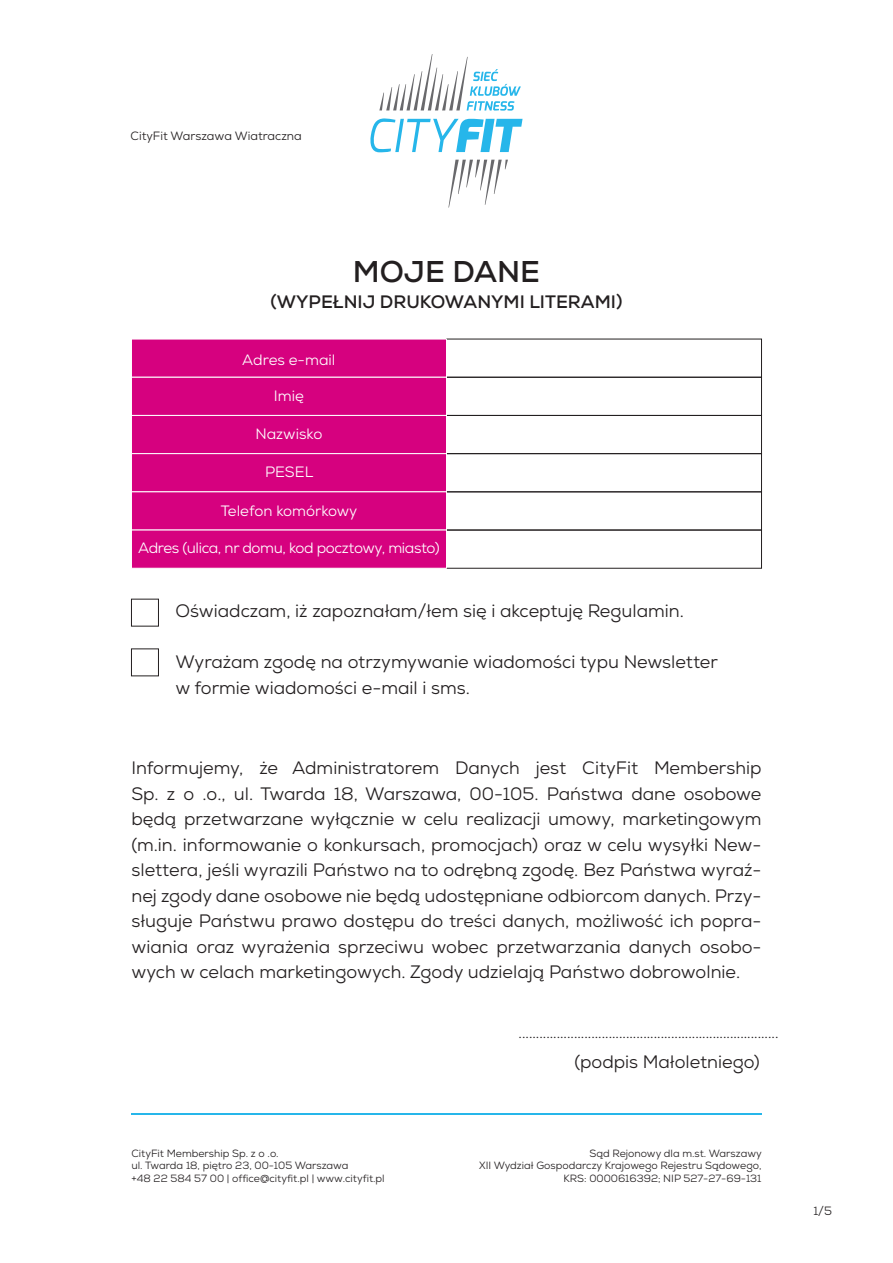
<style>
.page{position:relative;width:893px;height:1263px;background:#fff}
.page>*{position:absolute;margin:0;border:0;box-sizing:border-box;transform-origin:0 0}
.t1{font:700 30px "Nexa";color:#231f20}
.t2{font:18px/25.5px "Nexa";color:#231f20;text-align:justify}
.t3{font:700 18px "Nexa";color:#231f20}
.t4{font:15px "Nexa";color:#231f20}
.t5{font:15px "Nexa";letter-spacing:-.02em;color:#fff}
.t6{font:15px "Nexa";color:#fff}
.t7{font:12px "Nexa";color:#231f20}
.t8{font:10.5px/12.6px "Nexa";color:#231f20;text-align:right}
</style>
<div class="page">
<div style="left:131px;top:599px;width:28px;height:27px;border:1px solid #231f20"></div>
<div style="left:131px;top:649px;width:28px;height:27px;border:1px solid #231f20"></div>
<div style="left:446px;top:377px;width:316px;height:39px;border:1px solid #231f20"></div>
<div style="left:446px;top:415px;width:316px;height:39px;border:1px solid #231f20"></div>
<div style="left:446px;top:453px;width:316px;height:39px;border:1px solid #231f20"></div>
<div style="left:446px;top:530px;width:316px;height:38px;border:1px solid #231f20"></div>
<div style="left:131px;top:339px;width:316px;height:38px;background:#d6017f"></div>
<div style="left:131px;top:377px;width:316px;height:39px;background:#d6017f;border:1px solid #fff"></div>
<div style="left:131px;top:415px;width:316px;height:39px;background:#d6017f;border:1px solid #fff"></div>
<div style="left:131px;top:453px;width:316px;height:39px;background:#d6017f;border:1px solid #fff"></div>
<div style="left:131px;top:492px;width:316px;height:38px;background:#d6017f"></div>
<div style="left:131px;top:530px;width:316px;height:38px;background:#d6017f"></div>
<svg style="left:448px;top:160px;width:60px;height:48px"></svg>
<svg style="left:370px;top:118px;width:153px;height:34px"></svg>
<svg style="left:379px;top:54px;width:142px;height:57px"></svg>
<hr style="left:131px;top:1113px;width:630px;height:2px;background:#26b6ea">
<p class="t7" style="left:131px;top:129px;width:173px">CityFit Warszawa Wiatraczna</p>
<h1 class="t1" style="left:353px;top:253px;width:189px">MOJE DANE</h1>
<p class="t3" style="left:271px;top:290px;width:353px">(WYPEŁNIJ DRUKOWANYMI LITERAMI)</p>
<p class="t6" style="left:242px;top:350px;width:95px">Adres e-mail</p>
<p class="t5" style="left:274px;top:387px;width:31px">Imię</p>
<p class="t6" style="left:256px;top:424px;width:68px">Nazwisko</p>
<p class="t5" style="left:265px;top:463px;width:50px">PESEL</p>
<p class="t6" style="left:221px;top:501px;width:138px">Telefon komórkowy</p>
<p class="t5" style="left:138px;top:538px;width:303px">Adres (ulica, nr domu, kod pocztowy, miasto)</p>
<p class="t2" style="left:176px;top:598px;width:510px">Oświadczam, iż zapoznałam/łem się i akceptuję Regulamin.</p>
<p class="t2" style="left:176px;top:649px;width:544px">Wyrażam zgodę na otrzymywanie wiadomości typu Newsletter w formie wiadomości e-mail i sms.</p>
<p class="t2" style="left:131px;top:755px;width:632px">Informujemy, że Administratorem Danych jest CityFit Membership Sp. z o .o., ul. Twarda 18, Warszawa, 00-105. Państwa dane osobowe będą przetwarzane wyłącznie w celu realizacji umowy, marketingowym (m.in. informowanie o konkursach, promocjach) oraz w celu wysyłki New&shy;slettera, jeśli wyrazili Państwo na to odrębną zgodę. Bez Państwa wyraź&shy;nej zgody dane osobowe nie będą udostępniane odbiorcom danych. Przy&shy;sługuje Państwu prawo dostępu do treści danych, możliwość ich popra&shy;wiania oraz wyrażenia sprzeciwu wobec przetwarzania danych osobo&shy;wych w celach marketingowych. Zgody udzielają Państwo dobrowolnie.</p>
<p class="t4" style="left:519px;top:1023px;width:261px">...........................................................................</p>
<p class="t8" style="left:131px;top:1147px;width:255px;text-align:left">CityFit Membership Sp. z o .o.<br>ul. Twarda 18, piętro 23, 00-105 Warszawa<br>+48 22 584 57 00 | office@cityfit.pl | www.cityfit.pl</p>
<p class="t2" style="left:574px;top:1049px;width:187px">(podpis Małoletniego)</p>
<p class="t8" style="left:479px;top:1147px;width:284px">Sąd Rejonowy dla m.st. Warszawy<br>XII Wydział Gospodarczy Krajowego Rejestru Sądowego,<br>KRS: 0000616392; NIP 527-27-69-131</p>
<p class="t7" style="left:813px;top:1203px;width:20px">1/5</p>
</div>
